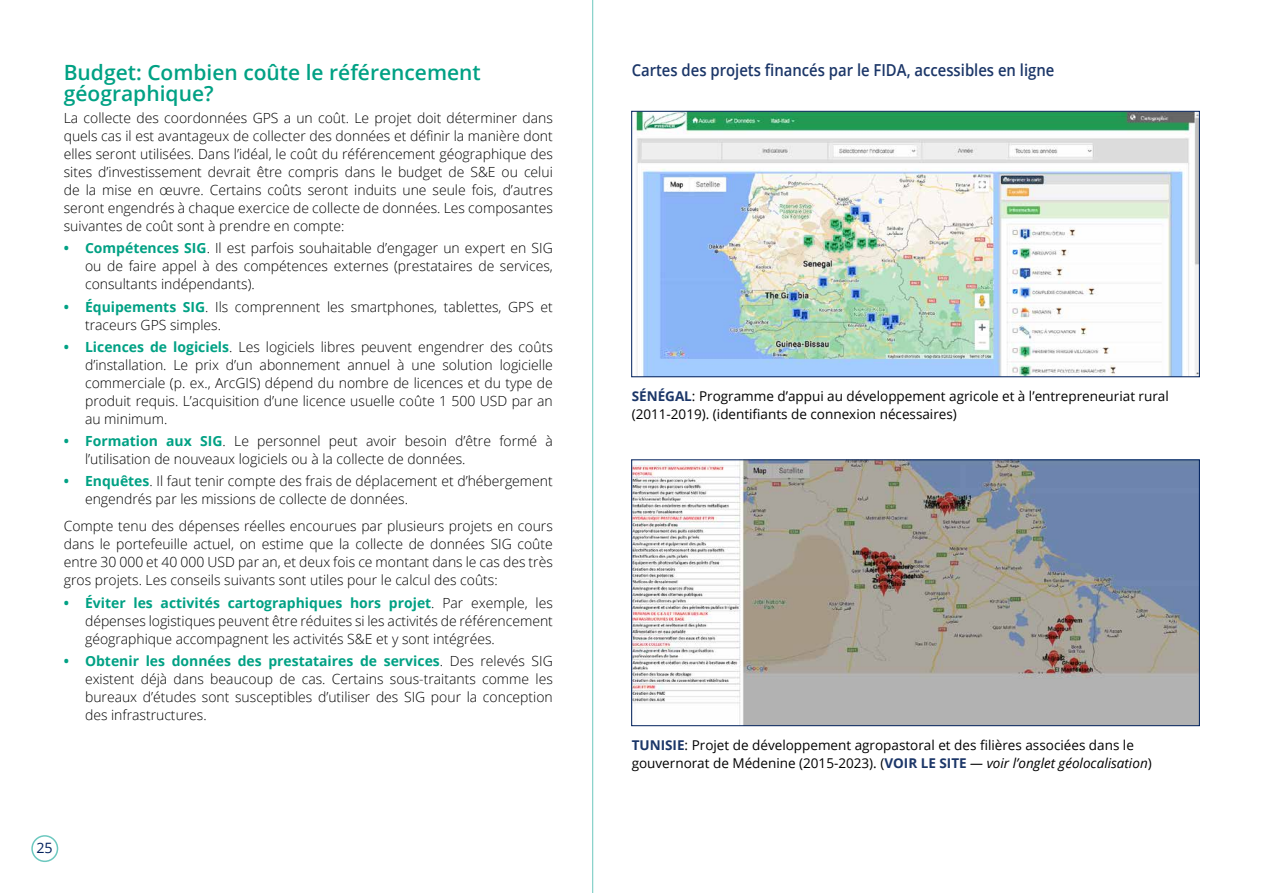
<style>
.page{position:relative;width:1263px;height:893px;background:#fff}
.page>*{position:absolute;margin:0;border:0;box-sizing:border-box;transform-origin:0 0}
.t1{font:600 21px/21px "Open Sans";color:#00a184}
.t2{font:600 16.5px "Open Sans";color:#1b3668;scale:.9 1}
.t3{font:300 13.95px/18px "Open Sans";color:#000;text-align:justify}
.t4{font:13.5px/18px "Open Sans";color:#000}
.t5{font:13.5px "Open Sans";color:#00205c}
.s1{font-weight:700;color:#00a184}
.s2{font-weight:700;color:#1b3668}
.s3{font-style:italic}
</style>
<div class="page">
<hr style="left:592px;top:0;width:1px;height:893px;background:#6cc8bf">
<div style="left:31px;top:835px;width:27px;height:27px;border:2px solid #6cc8bf;border-radius:50%"></div>
<img style="left:633px;top:462px;width:564px;height:262px">
<div style="left:631px;top:460px;width:568px;height:266px;border:1px solid #00205c"></div>
<img style="left:633px;top:113px;width:564px;height:262px">
<div style="left:631px;top:111px;width:568px;height:266px;border:1px solid #00205c"></div>
<h1 class="t1" style="left:64px;top:61px;width:418px">Budget: Combien coûte le référencement géographique?</h1>
<p class="t3" style="left:64px;top:109px;width:491px">La collecte des coordonnées GPS a un coût. Le projet doit déterminer dans quels cas il est avantageux de collecter des données et définir la manière dont elles seront utilisées. Dans l’idéal, le coût du référencement géographique des sites d’investissement devrait être compris dans le budget de S&amp;E ou celui de la mise en œuvre. Certains coûts seront induits une seule fois, d’autres seront engendrés à chaque exercice de collecte de données. Les composantes suivantes de coût sont à prendre en compte:</p>
<p class="t3" style="left:85px;top:239px;width:469px;text-indent:-21px"><span class="s1">• Compétences SIG</span>. Il est parfois souhaitable d’engager un expert en SIG ou de faire appel à des compétences externes (prestataires de services, consultants indépendants).</p>
<p class="t3" style="left:85px;top:297px;width:469px;text-indent:-21px"><span class="s1">• Équipements SIG</span>. Ils comprennent les smartphones, tablettes, GPS et traceurs GPS simples.</p>
<p class="t3" style="left:85px;top:337px;width:469px;text-indent:-21px"><span class="s1">• Licences de logiciels</span>. Les logiciels libres peuvent engendrer des coûts d’installation. Le prix d’un abonnement annuel à une solution logicielle commerciale (p. ex., ArcGIS) dépend du nombre de licences et du type de produit requis. L’acquisition d’une licence usuelle coûte 1 500 USD par an au minimum.</p>
<p class="t3" style="left:85px;top:432px;width:469px;text-indent:-21px"><span class="s1">• Formation aux SIG</span>. Le personnel peut avoir besoin d’être formé à l’utilisation de nouveaux logiciels ou à la collecte de données.</p>
<p class="t3" style="left:85px;top:472px;width:469px;text-indent:-21px"><span class="s1">• Enquêtes</span>. Il faut tenir compte des frais de déplacement et d’hébergement engendrés par les missions de collecte de données.</p>
<p class="t3" style="left:64px;top:517px;width:491px">Compte tenu des dépenses réelles encourues par plusieurs projets en cours dans le portefeuille actuel, on estime que la collecte de données SIG coûte entre 30 000 et 40 000 USD par an, et deux fois ce montant dans le cas des très gros projets. Les conseils suivants sont utiles pour le calcul des coûts:</p>
<p class="t3" style="left:85px;top:593px;width:469px;text-indent:-21px"><span class="s1">• Éviter les activités cartographiques hors projet</span>. Par exemple, les dépenses logistiques peuvent être réduites si les activités de référencement géographique accompagnent les activités S&amp;E et y sont intégrées.</p>
<p class="t3" style="left:85px;top:651px;width:469px;text-indent:-21px"><span class="s1">• Obtenir les données des prestataires de services</span>. Des relevés SIG existent déjà dans beaucoup de cas. Certains sous-traitants comme les bureaux d’études sont susceptibles d’utiliser des SIG pour la conception des infrastructures.</p>
<p class="t5" style="left:36px;top:838px;width:17px">25</p>
<p class="t2" style="left:632px;top:59px;width:471px">Cartes des projets financés par le FIDA, accessibles en ligne</p>
<p class="t4" style="left:632px;top:387px;width:539px"><span class="s2">SÉNÉGAL</span>: Programme d’appui au développement agricole et à l’entrepreneuriat rural (2011-2019). (identifiants de connexion nécessaires)</p>
<p class="t4" style="left:632px;top:736px;width:522px"><span class="s2">TUNISIE</span>: Projet de développement agropastoral et des filières associées dans le gouvernorat de Médenine (2015-2023). (<span class="s2">VOIR LE SITE</span> <span class="s3">— voir l’onglet géolocalisation</span>)</p>
</div>
